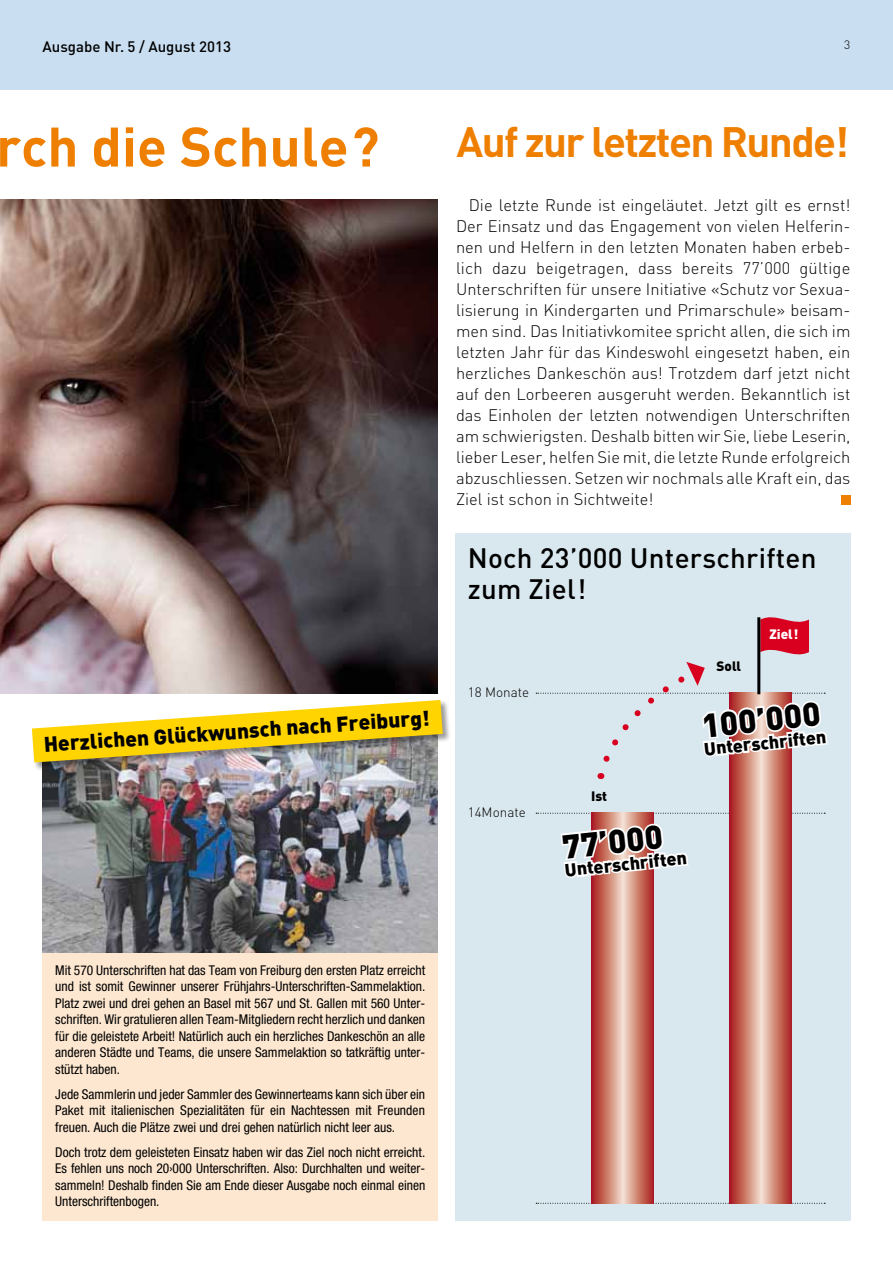
<style>
.page{position:relative;width:893px;height:1263px;background:#fff}
.page>*{position:absolute;margin:0;border:0;box-sizing:border-box;transform-origin:0 0}
.t1{font:700 54.75px "DIN";color:#ee7f00}
.t2{font:700 42px "DIN";letter-spacing:-.04em;color:#ee7f00}
.t3{font:900 33px "DIN";color:#000}
.t4{font:500 27.75px/30.8px "DIN";letter-spacing:.01em;color:#000}
.t5{font:900 21px "DIN";color:#000}
.t6{font:900 18px "DIN";color:#000}
.t7{font:300 16.5px/21px "DIN";color:#000;text-align:justify}
.t8{font:500 15px "DIN";color:#000}
.t9{font:condensed 13.5px/16.5px "Helvetica Neue LT Std";color:#000;text-align:justify}
.t10{font:300 13.5px "DIN";color:#000}
.t11{font:900 13.5px "DIN";color:#000}
.t12{font:900 13.5px "DIN";color:#fff}
.t13{font:300 12px "DIN";color:#000}
</style>
<div class="page">
<img style="left:0;top:199px;width:438px;height:494px">
<div style="left:43px;top:768px;width:395px;height:452px;background:#fde7d0"></div>
<div style="left:0;top:0;width:893px;height:89px;background:#c9def1"></div>
<div style="left:841px;top:495px;width:9px;height:10px;background:#ee7f00"></div>
<img style="left:43px;top:771px;width:395px;height:181px">
<div style="left:32px;top:700px;width:420px;height:71px;background:#000;opacity:.4"></div>
<svg style="left:32px;top:700px;width:411px;height:62px"></svg>
<div style="left:455px;top:533px;width:395px;height:687px;background:#d9e7ee"></div>
<svg style="left:536px;top:813px;width:289px;height:1px"></svg>
<svg style="left:536px;top:1203px;width:289px;height:1px"></svg>
<svg style="left:729px;top:767px;width:63px;height:437px;background:#cc7b6f"></svg>
<svg style="left:591px;top:813px;width:62px;height:391px;background:#cd7d71"></svg>
<svg style="left:560px;top:823px;width:129px;height:56px"></svg>
<svg style="left:536px;top:617px;width:292px;height:150px"></svg>
<p class="t8" style="left:43px;top:36px;width:190px">Ausgabe Nr. 5 / August 2013</p>
<p class="t13" style="left:844px;top:38px;width:8px">3</p>
<h1 class="t1" style="left:-4px;top:111px;width:385px">rch die Schule?</h1>
<h3 class="t5" style="left:43px;top:730px;width:388px;rotate:-4deg">Herzlichen Glückwunsch nach Freiburg!</h3>
<h2 class="t2" style="left:457px;top:114px;width:394px">Auf zur letzten Runde!</h2>
<p class="t7" style="left:456px;top:194px;width:396px;text-indent:13px">Die letzte Runde ist eingeläutet. Jetzt gilt es ernst!<br>Der Einsatz und das Engagement von vielen Helferin&shy;nen und Helfern in den letzten Monaten haben erbeb&shy;lich dazu beigetragen, dass bereits 77’000 gültige Unterschriften für unsere Initiative «Schutz vor Sexua&shy;lisierung in Kindergarten und Primarschule» beisam&shy;men sind. Das Initiativkomitee spricht allen, die sich im letzten Jahr für das Kindeswohl eingesetzt haben, ein herzliches Dankeschön aus! Trotzdem darf jetzt nicht auf den Lorbeeren ausgeruht werden. Bekanntlich ist das Einholen der letzten notwendigen Unterschriften am schwierigsten. Deshalb bitten wir Sie, liebe Leserin, lieber Leser, helfen Sie mit, die letzte Runde erfolgreich abzuschliessen. Setzen wir nochmals alle Kraft ein, das Ziel ist schon in Sichtweite!</p>
<h3 class="t4" style="left:468px;top:541px;width:350px">Noch 23’000 Unterschriften zum Ziel!</h3>
<p class="t10" style="left:468px;top:684px;width:63px">18 Monate</p>
<p class="t10" style="left:468px;top:804px;width:60px">14Monate</p>
<p class="t11" style="left:591px;top:787px;width:18px">Ist</p>
<h3 class="t3" style="left:560px;top:825px;width:102px;rotate:-6deg">77’000</h3>
<h3 class="t6" style="left:564px;top:858px;width:124px;rotate:-6deg">Unterschriften</h3>
<p class="t11" style="left:717px;top:657px;width:26px">Soll</p>
<p class="t12" style="left:769px;top:625px;width:30px">Ziel!</p>
<h3 class="t3" style="left:699px;top:704px;width:121px;rotate:-6deg">100’000</h3>
<h3 class="t6" style="left:703px;top:737px;width:124px;rotate:-6deg">Unterschriften</h3>
<p class="t9" style="left:55px;top:962px;width:371px">Mit 570 Unterschriften hat das Team von Freiburg den ersten Platz erreicht und ist somit Gewinner unserer Frühjahrs-Unterschriften-Sammelaktion.<br>Platz zwei und drei gehen an Basel mit 567 und St. Gallen mit 560 Unter&shy;schriften. Wir gratulieren allen Team-Mitgliedern recht herzlich und danken für die geleistete Arbeit! Natürlich auch ein herzliches Dankeschön an alle anderen Städte und Teams, die unsere Sammelaktion so tatkräftig unter&shy;stützt haben.</p>
<p class="t9" style="left:55px;top:1086px;width:371px">Jede Sammlerin und jeder Sammler des Gewinnerteams kann sich über ein Paket mit italienischen Spezialitäten für ein Nachtessen mit Freunden freuen. Auch die Plätze zwei und drei gehen natürlich nicht leer aus.</p>
<p class="t9" style="left:55px;top:1144px;width:371px">Doch trotz dem geleisteten Einsatz haben wir das Ziel noch nicht erreicht.<br>Es fehlen uns noch 20›000 Unterschriften. Also: Durchhalten und weiter&shy;sammeln! Deshalb finden Sie am Ende dieser Ausgabe noch einmal einen Unterschriftenbogen.</p>
</div>
